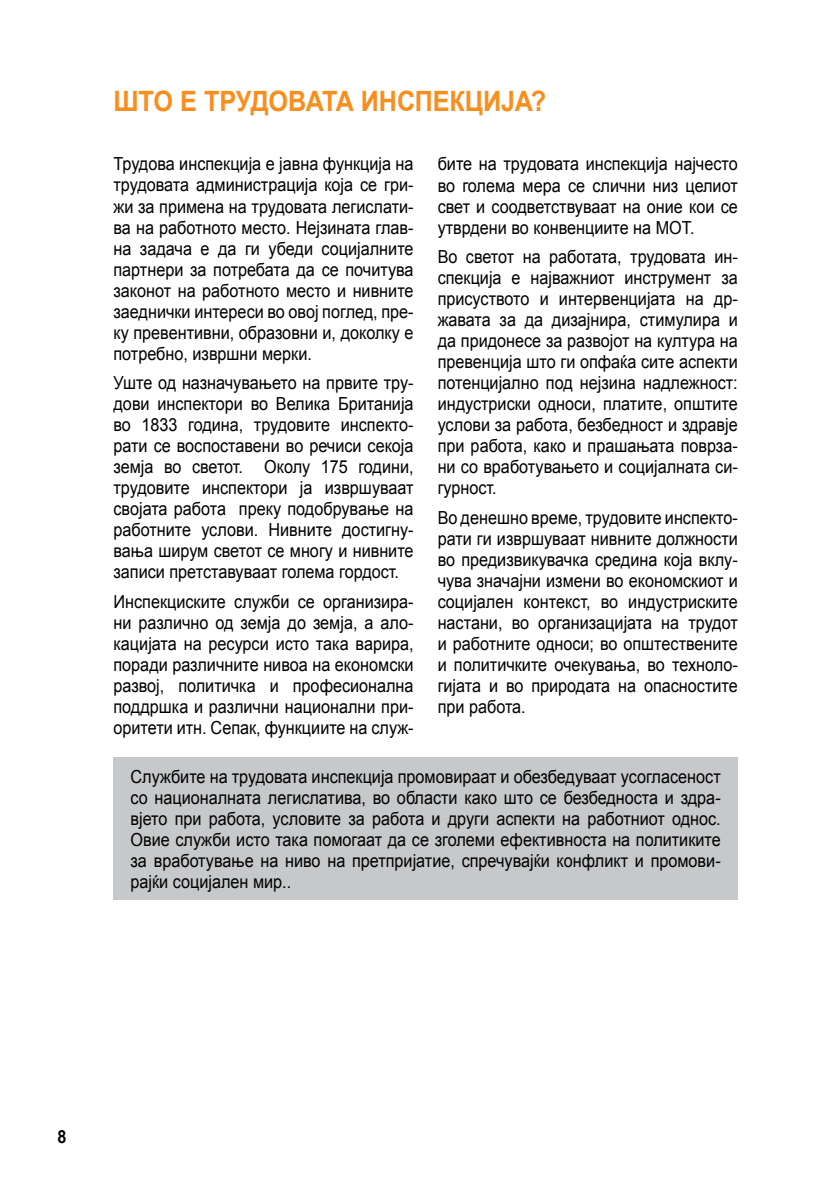
<style>
.page{position:relative;width:840px;height:1191px;background:#fff}
.page>*{position:absolute;margin:0;border:0;box-sizing:border-box;transform-origin:0 0}
.t1{font:700 28px "Arial";letter-spacing:-.005em;color:#f78e1e;scale:.9 1}
.t2{font:18px/21px "Arial";color:#000;text-align:justify;scale:.9 1}
.t3{font:700 18px "Arial";color:#000;scale:.9 1}
</style>
<div class="page">
<div style="left:113px;top:757px;width:624px;height:143px;background:#c7c8ca"></div>
<h1 class="t1" style="left:113px;top:83px;width:482px">Што е трудовата инспекција?</h1>
<p class="t2" style="left:113px;top:154px;width:335px">Трудова инспекција е јавна функција на трудовата администрација која се гри&shy;жи за примена на трудовата легислати&shy;ва на работното место. Нејзината глав&shy;на задача е да ги убеди социјалните партнери за потребата да се почитува законот на работното место и нивните заеднички интереси во овој поглед, пре&shy;ку превентивни, образовни и, доколку е потребно, извршни мерки.</p>
<p class="t2" style="left:113px;top:372px;width:335px">Уште од назначувањето на првите тру&shy;дови инспектори во Велика Британија во 1833 година, трудовите инспекто&shy;рати се воспоставени во речиси секоја земја во светот. Околу 175 години, трудовите инспектори ја извршуваат својата работа преку подобрување на работните услови. Нивните достигну&shy;вања ширум светот се многу и нивните записи претставуваат голема гордост.</p>
<p class="t2" style="left:113px;top:591px;width:335px">Инспекциските служби се организира&shy;ни различно од земја до земја, а ало&shy;кацијата на ресурси исто така варира, поради различните нивоа на економски развој, политичка и професионална поддршка и различни национални при&shy;оритети итн. Сепак, функциите на служ-</p>
<p class="t2" style="left:437px;top:154px;width:335px">бите на трудовата инспекција најчесто во голема мера се слични низ целиот свет и соодветствуваат на оние кои се утврдени во конвенциите на МОТ.</p>
<p class="t2" style="left:437px;top:246px;width:335px">Во светот на работата, трудовата ин&shy;спекција е најважниот инструмент за присуството и интервенцијата на др&shy;жавата за да дизајнира, стимулира и да придонесе за развојот на култура на превенција што ги опфаќа сите аспекти потенцијално под нејзина надлежност: индустриски односи, платите, општите услови за работа, безбедност и здравје при работа, како и прашањата поврза&shy;ни со вработувањето и социјалната си&shy;гурност.</p>
<p class="t2" style="left:437px;top:507px;width:335px">Во денешно време, трудовите инспекто&shy;рати ги извршуваат нивните должности во предизвикувачка средина која вклу&shy;чува значајни измени во економскиот и социјален контекст, во индустриските настани, во организацијата на трудот и работните односи; во општествените и политичките очекувања, во техноло&shy;гијата и во природата на опасностите при работа.</p>
<p class="t2" style="left:130px;top:766px;width:657px">Службите на трудовата инспекција промовираат и обезбедуваат усогласеност со националната легислатива, во области како што се безбедноста и здра&shy;вјето при работа, условите за работа и други аспекти на работниот однос.<br>Овие служби исто така помогаат да се зголеми ефективноста на политиките за вработување на ниво на претпријатие, спречувајќи конфликт и промови&shy;рајќи социјален мир..</p>
<p class="t3" style="left:58px;top:1125px;width:12px">8</p>
</div>
